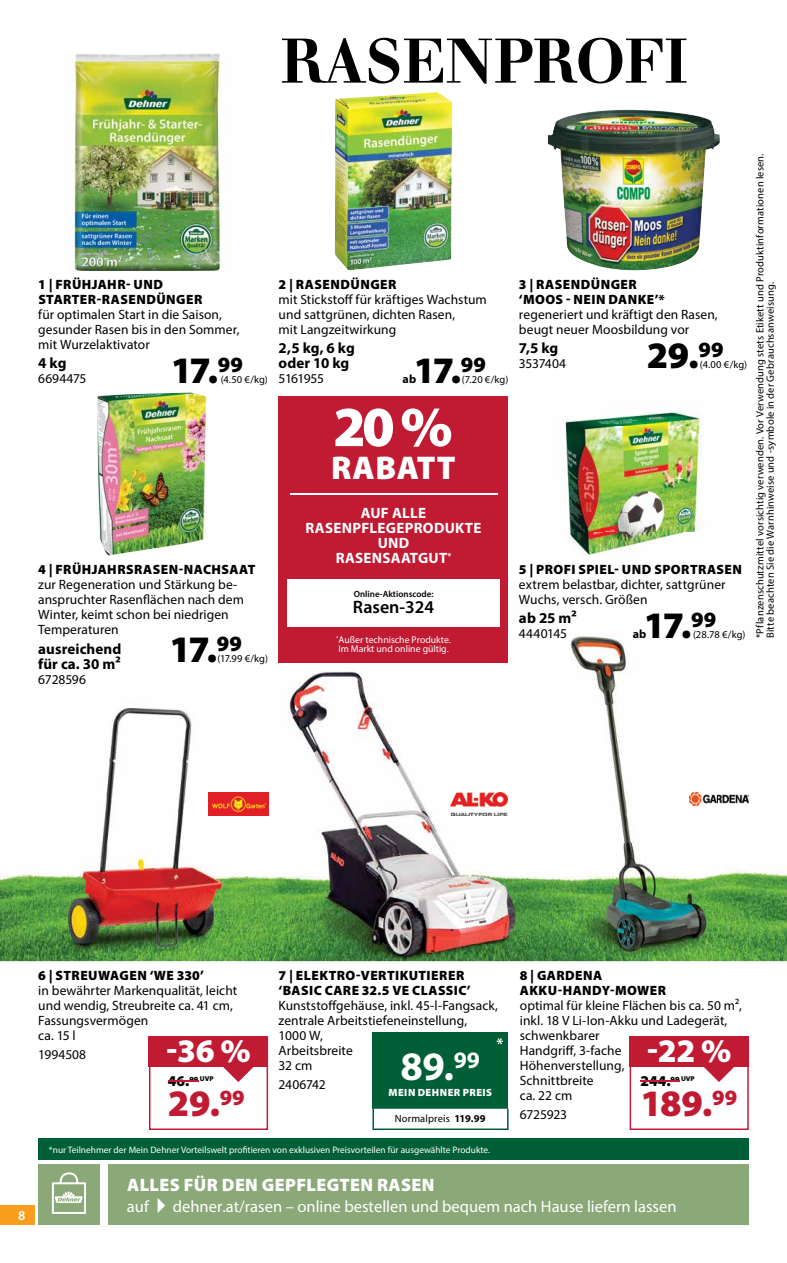
<style>
.page{position:relative;width:787px;height:1263px;background:#fff}
.page>*{position:absolute;margin:0;border:0;box-sizing:border-box;transform-origin:0 0}
.t1{font:500 66px "Walbaum Original Pro";color:#000}
.t2{font:900 57px "Myriad Pro";color:#fff}
.t3{font:700 40.5px "Myriad Pro";color:#fff}
.t4{font:900 37.5px "Myriad Pro";letter-spacing:-.065em;color:#000}
.t5{font:900 37.5px "Myriad Pro";color:#c11a33}
.t6{font:900 33px "Myriad Pro";letter-spacing:.015em;color:#fff}
.t7{font:900 18px "Myriad Pro";letter-spacing:.02em;color:#fff}
.t8{font:600 18px "Myriad Pro";color:#000}
.t9{font:16.5px "Myriad Pro";color:#fff}
.t10{font:700 15px/15px "Myriad Pro";letter-spacing:.005em;color:#000}
.t11{font:700 15px/15px "Myriad Pro";letter-spacing:.02em;color:#fff;text-align:center}
.t12{font:900 15px "Myriad Pro";color:#000}
.t13{font:13.5px/15px "Myriad Pro";letter-spacing:.005em;color:#000}
.t14{font:900 13.5px/15px "Myriad Pro";letter-spacing:.03em;color:#000}
.t15{font:13.5px "Myriad Pro";letter-spacing:-.025em;color:#000}
.t16{font:13.5px "Myriad Pro";letter-spacing:-.015em;color:#000}
.t17{font:13.5px "Myriad Pro";letter-spacing:-.045em;color:#000}
.t18{font:600 13.5px "Myriad Pro";color:#fff}
.t19{font:700 12px "Myriad Pro";color:#000}
.t20{font:10.5px/10.5px "Myriad Pro";letter-spacing:.01em;color:#000}
.t21{font:900 10.5px "Myriad Pro";letter-spacing:.045em;color:#fff}
.t22{font:9.75px/9.8px "Myriad Pro";color:#fff}
.t23{font:9.3px "Myriad Pro";color:#fff}
.t24{font:600 9px "Myriad Pro";color:#000}
.s1{font-weight:700}
</style>
<div class="page">
<img style="left:0;top:599px;width:787px;height:362px">
<img style="left:65px;top:53px;width:162px;height:217px">
<img style="left:335px;top:92px;width:117px;height:178px">
<img style="left:548px;top:110px;width:172px;height:160px">
<img style="left:97px;top:393px;width:75px;height:156px">
<img style="left:562px;top:412px;width:140px;height:144px">
<hr style="left:786px;top:869px;width:1px;height:72px;background:#8aa878">
<div style="left:108px;top:1164px;width:640px;height:61px;background:#8aa878"></div>
<div style="left:38px;top:1164px;width:62px;height:61px;background:#8aa878"></div>
<svg style="left:52px;top:1172px;width:34px;height:42px"></svg>
<img style="left:450px;top:793px;width:57px;height:23px">
<img style="left:208px;top:793px;width:60px;height:23px">
<div style="left:149px;top:1036px;width:119px;height:94px;border:2px solid #c11a33"></div>
<div style="left:149px;top:1036px;width:119px;height:31px;background:#c11a33"></div>
<svg style="left:223px;top:1067px;width:44px;height:15px"></svg>
<svg style="left:168px;top:1080px;width:30px;height:1px"></svg>
<img style="left:689px;top:793px;width:59px;height:12px">
<div style="left:629px;top:1036px;width:119px;height:94px;border:2px solid #c11a33"></div>
<div style="left:629px;top:1036px;width:119px;height:31px;background:#c11a33"></div>
<svg style="left:704px;top:1067px;width:43px;height:15px"></svg>
<hr style="left:640px;top:1080px;width:30px;height:1px;background:#c11a33">
<div style="left:279px;top:396px;width:229px;height:266px;background:#c11a33"></div>
<div style="left:287px;top:579px;width:213px;height:47px;background:#fff"></div>
<hr style="left:290px;top:493px;width:207px;height:2px;background:#fff">
<div style="left:38px;top:1138px;width:710px;height:22px;background:#005f36"></div>
<div style="left:372px;top:1032px;width:136px;height:77px;background:#005f36"></div>
<svg style="left:372px;top:1108px;width:136px;height:22px"></svg>
<svg style="left:496px;top:1038px;width:7px;height:6px"></svg>
<div style="left:0;top:1205px;width:34px;height:20px;background:#f99d1c"></div>
<h1 class="t1" style="left:280px;top:25px;width:410px">RASENPROFI</h1>
<p class="t14" style="left:38px;top:277px;width:166px">1 | FRÜHJAHR- UND<br>STARTER-RASENDÜNGER</p>
<p class="t13" style="left:38px;top:307px;width:203px">für optimalen Start in die Saison, gesunder Rasen bis in den Sommer, mit Wurzelaktivator</p>
<p class="t10" style="left:38px;top:355px;width:30px">4 kg</p>
<p class="t13" style="left:38px;top:371px;width:50px">6694475</p>
<h3 class="t4" style="left:171px;top:349px;width:74px">17.<sup>99</sup></h3>
<p class="t20" style="left:221px;top:374px;width:49px">(4.50 €/kg)</p>
<p class="t14" style="left:38px;top:562px;width:219px">4 | FRÜHJAHRSRASEN-NACHSAAT</p>
<p class="t13" style="left:38px;top:577px;width:207px">zur Regeneration und Stärkung be&shy;anspruchter Rasenflächen nach dem<br>Winter, keimt schon bei niedrigen<br>Temperaturen</p>
<p class="t10" style="left:38px;top:640px;width:85px">ausreichend für ca. 30 m²</p>
<p class="t13" style="left:38px;top:671px;width:49px">6728596</p>
<h3 class="t4" style="left:170px;top:628px;width:74px">17.<sup>99</sup></h3>
<p class="t20" style="left:217px;top:653px;width:52px">(17.99 €/kg)</p>
<p class="t14" style="left:279px;top:277px;width:119px">2 | RASENDÜNGER</p>
<p class="t13" style="left:279px;top:292px;width:210px">mit Stickstoff für kräftiges Wachstum und sattgrünen, dichten Rasen,<br>mit Langzeitwirkung</p>
<p class="t10" style="left:279px;top:340px;width:78px">2,5 kg, 6 kg oder 10 kg</p>
<p class="t17" style="left:279px;top:370px;width:47px">5161955</p>
<p class="t19" style="left:402px;top:371px;width:15px">ab</p>
<h3 class="t4" style="left:414px;top:349px;width:74px">17.<sup>99</sup></h3>
<p class="t20" style="left:462px;top:374px;width:48px">(7.20 €/kg)</p>
<h2 class="t2" style="left:333px;top:394px;width:121px">20 %</h2>
<h3 class="t6" style="left:331px;top:449px;width:126px">RABATT</h3>
<p class="t11" style="left:305px;top:505px;width:177px">AUF ALLE<br>RASENPFLEGE PRODUKTE<br>UND<br>RASENSAATGUT<sup>*</sup></p>
<p class="t24" style="left:354px;top:588px;width:81px">Online-Aktionscode:</p>
<h3 class="t8" style="left:353px;top:596px;width:83px">Rasen-324</h3>
<p class="t22" style="left:336px;top:634px;width:116px"><sup>*</sup> Außer technische Produkte.<br>Im Markt und online gültig.</p>
<p class="t14" style="left:519px;top:277px;width:147px">3 | RASENDÜNGER ‘MOOS - NEIN DANKE’*</p>
<p class="t13" style="left:519px;top:307px;width:200px">regeneriert und kräftigt den Rasen, beugt neuer Moosbildung vor</p>
<p class="t10" style="left:519px;top:340px;width:41px">7,5 kg</p>
<p class="t15" style="left:519px;top:355px;width:49px">3537404</p>
<h3 class="t4" style="left:647px;top:334px;width:78px">29.<sup>99</sup></h3>
<p class="t20" style="left:700px;top:359px;width:49px">(4.00 €/kg)</p>
<p class="t14" style="left:519px;top:562px;width:225px">5 | PROFI SPIEL- UND SPORTRASEN</p>
<p class="t13" style="left:519px;top:576px;width:208px">extrem belastbar, dichter, sattgrüner<br>Wuchs, versch. Größen</p>
<p class="t10" style="left:519px;top:610px;width:59px">ab 25 m²</p>
<p class="t13" style="left:519px;top:626px;width:50px">4440145</p>
<p class="t19" style="left:632px;top:626px;width:15px">ab</p>
<h3 class="t4" style="left:644px;top:604px;width:74px">17.<sup>99</sup></h3>
<p class="t20" style="left:693px;top:629px;width:54px">(28.78 €/kg)</p>
<p class="t20" style="left:754px;top:638px;width:486px;rotate:-90deg">*Pflanzenschutzmittel vorsichtig verwenden. Vor Verwendung stets Etikett und Produktinformationen lesen.<br>Bitte beachten Sie die Warnhinweise und -symbole in der Gebrauchsanweisung.</p>
<p class="t18" style="left:18px;top:1206px;width:9px">8</p>
<p class="t14" style="left:38px;top:968px;width:167px">6 | STREUWAGEN ‘WE 330’</p>
<p class="t13" style="left:38px;top:982px;width:200px">in bewährter Markenqualität, leicht und wendig, Streubreite ca. 41 cm,<br>Fassungsvermögen<br>ca. 15 l</p>
<p class="t13" style="left:38px;top:1047px;width:49px">1994508</p>
<h3 class="t5" style="left:168px;top:1082px;width:78px">29.<sup>99</sup></h3>
<h3 class="t6" style="left:166px;top:1032px;width:86px">- 36 %</h3>
<p class="t12" style="left:168px;top:1072px;width:47px">46.<sup>99</sup> <sup>UVP</sup></p>
<p class="t14" style="left:279px;top:968px;width:193px">7 | ELEKTRO-VERTIKUTIERER ‘BASIC CARE 32.5 VE CLASSIC’</p>
<p class="t13" style="left:279px;top:997px;width:221px">Kunststoffgehäuse, inkl. 45-l-Fangsack, zentrale Arbeitstiefeneinstellung ,<br>1000 W,<br>Arbeitsbreite<br>32 cm</p>
<p class="t15" style="left:279px;top:1076px;width:48px">2406742</p>
<h3 class="t3" style="left:400px;top:1040px;width:81px">89.<sup>99</sup></h3>
<p class="t21" style="left:388px;top:1085px;width:105px">MEIN DEHNER PREIS</p>
<p class="t20" style="left:395px;top:1113px;width:92px">Normalpreis <span class="s1">119.99</span></p>
<p class="t14" style="left:520px;top:968px;width:148px">8 | GARDENA<br>AKKU-HANDY-MOWER</p>
<p class="t13" style="left:520px;top:997px;width:223px">optimal für kleine Flächen bis ca. 50 m², inkl. 18 V Li-Ion-Akku und Ladegerät, schwenkbarer<br>Handgriff, 3-fache<br>Höhenverstellung ,<br>Schnittbreite<br>ca. 22 cm</p>
<p class="t16" style="left:520px;top:1106px;width:49px">6725923</p>
<h3 class="t6" style="left:647px;top:1032px;width:86px">-22 %</h3>
<p class="t12" style="left:640px;top:1072px;width:56px">244.<sup>99</sup> <sup>UVP</sup></p>
<h3 class="t5" style="left:640px;top:1082px;width:98px">189.<sup>99</sup></h3>
<p class="t23" style="left:49px;top:1144px;width:442px">*nur Teilnehmer der Mein Dehner Vorteilswelt profitieren von exklusiven Preisvorteilen für ausgewählte Produkte.</p>
<h3 class="t7" style="left:127px;top:1174px;width:309px">ALLES FÜR DEN GEPFLEGTEN RASEN</h3>
<p class="t9" style="left:127px;top:1196px;width:551px">auf✔dehner.at/rasen – online bestellen und bequem nach Hause liefern lassen</p>
</div>
